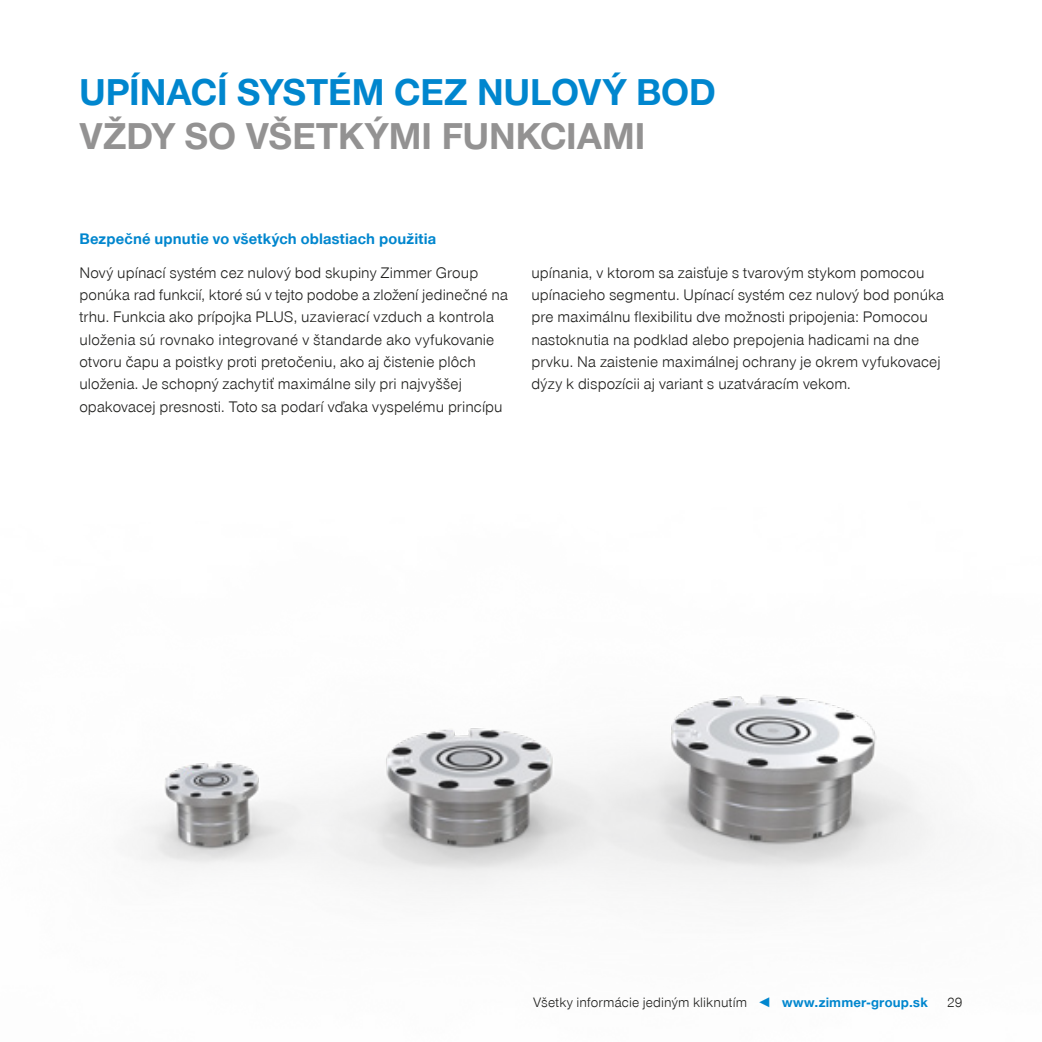
<style>
.page{position:relative;width:1042px;height:1042px;background:#fff}
.page>*{position:absolute;margin:0;border:0;box-sizing:border-box;transform-origin:0 0}
.CB_AF_Headline_22_25{font:700 38.5px "Zimmer Group Sans Global";color:#0086ce}
.CB_AF_Headline_22_25-2{font:700 38.5px "Zimmer Group Sans Global";color:#939292}
.CB_AF_Fließtext_link{font:300 15.75px/22.4px "Zimmer Group Sans Global";letter-spacing:.01em;color:#1d1d1b}
.CB_AF_Fließtext_link-2{font:700 15.75px "Zimmer Group Sans Global";letter-spacing:.01em;color:#0086ce}
.CB_AF_Seitenzahl_Ill{font:300 14px "Zimmer Group Sans Global";letter-spacing:.01em;color:#1d1d1b}
.s1{font-weight:700;color:#0086ce}
</style>
<div class="page">
<img style="left:132px;top:695px;width:803px;height:194px">
<p class="CB_AF_Headline_22_25" style="left:79px;top:69px;width:638px">UPÍNACÍ SYSTÉM CEZ NULOVÝ BOD</p>
<p class="CB_AF_Headline_22_25-2" style="left:79px;top:113px;width:568px">VŽDY SO VŠETKÝMI FUNKCIAMI</p>
<p class="CB_AF_Fließtext_link-2" style="left:79px;top:230px;width:358px">Bezpečné upnutie vo všetkých oblastiach použitia</p>
<p class="CB_AF_Fließtext_link" style="left:79px;top:261px;width:430px">Nový upínací systém cez nulový bod skupiny Zimmer Group ponúka rad funkcií, ktoré sú v tejto podobe a zložení jedinečné na trhu. Funkcia ako prípojka PLUS, uzavierací vzduch a kontrola uloženia sú rovnako integrované v štandarde ako vyfukovanie otvoru čapu a poistky proti pretočeniu, ako aj čistenie plôch uloženia. Je schopný zachytiť maximálne sily pri najvyššej opakovacej presnosti. Toto sa podarí vďaka vyspelému princípu</p>
<p class="CB_AF_Fließtext_link" style="left:531px;top:261px;width:414px">upínania, v ktorom sa zaisťuje s tvarovým stykom pomocou upínacieho segmentu. Upínací systém cez nulový bod ponúka pre maximálnu flexibilitu dve možnosti pripojenia: Pomocou nastoknutia na podklad alebo prepojenia hadicami na dne prvku. Na zaistenie maximálnej ochrany je okrem vyfukovacej dýzy k dispozícii aj variant s uzatváracím vekom.</p>
<p class="CB_AF_Seitenzahl_Ill" style="left:533px;top:994px;width:396px">Všetky informácie jediným kliknutím <span class="s1">◄ www.zimmer-group.sk</span></p>
<p class="CB_AF_Seitenzahl_Ill" style="left:947px;top:994px;width:17px">29</p>
</div>
